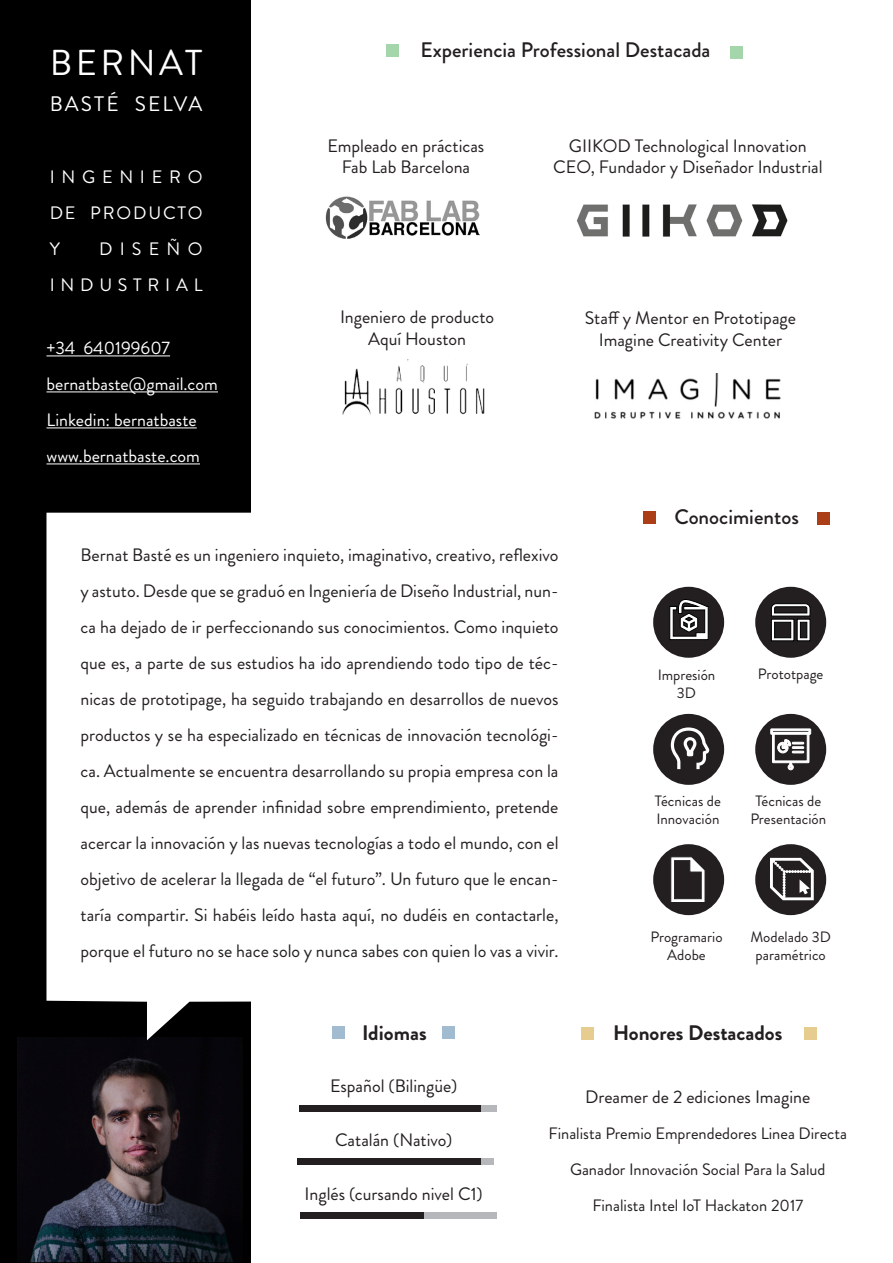
<style>
.page{position:relative;width:893px;height:1263px;background:#fff}
.page>*{position:absolute;margin:0;border:0;box-sizing:border-box;transform-origin:0 0}
.t1{font:36px "Brandon Grotesque";letter-spacing:.1em;color:#fff}
.t2{font:500 21px "Brandon Grotesque";color:#231f20}
.t3{font:700 21px "Brandon Grotesque";color:#231f20}
.t4{font:21px "Brandon Grotesque";letter-spacing:.1em;color:#fff}
.t5{font:18px/36px "Brandon Grotesque";color:#231f20;text-align:center}
.t6{font:18px/36px "Brandon Grotesque";color:#fff;text-align:justify}
.t7{font:18px/36px "Brandon Grotesque";letter-spacing:.32em;color:#fff;text-align:right}
.t8{font:16.5px/36px "Brandon Grotesque";color:#231f20;text-align:center}
.t9{font:15px/18px "Brandon Grotesque";color:#231f20;text-align:center}
</style>
<div class="page">
<div style="left:0;top:1px;width:250px;height:1262px;background:#000"></div>
<img style="left:17px;top:1037px;width:225px;height:223px">
<div style="left:0;top:0;width:251px;height:1263px;border:2px solid #000"></div>
<svg style="left:46px;top:513px;width:547px;height:527px"></svg>
<hr style="left:46px;top:355px;width:124px;height:1px;background:#fff">
<hr style="left:46px;top:391px;width:172px;height:1px;background:#fff">
<hr style="left:46px;top:427px;width:151px;height:1px;background:#fff">
<hr style="left:46px;top:463px;width:154px;height:1px;background:#fff">
<div style="left:300px;top:1105px;width:196px;height:7px;background:#b6b7bb"></div>
<div style="left:297px;top:1158px;width:196px;height:6px;background:#b6b7bb"></div>
<div style="left:300px;top:1213px;width:196px;height:6px;background:#b6b7bb"></div>
<div style="left:300px;top:1213px;width:124px;height:6px;background:#231f20"></div>
<div style="left:297px;top:1158px;width:184px;height:6px;background:#231f20"></div>
<div style="left:300px;top:1105px;width:181px;height:7px;background:#231f20"></div>
<img style="left:576px;top:204px;width:212px;height:33px">
<img style="left:325px;top:196px;width:154px;height:43px">
<div style="left:653px;top:587px;width:71px;height:71px;background:#231f20;border-radius:50%"></div>
<div style="left:755px;top:587px;width:71px;height:71px;background:#231f20;border-radius:50%"></div>
<div style="left:653px;top:714px;width:71px;height:71px;background:#231f20;border-radius:50%"></div>
<div style="left:755px;top:714px;width:71px;height:71px;background:#231f20;border-radius:50%"></div>
<div style="left:653px;top:844px;width:71px;height:71px;background:#231f20;border-radius:50%"></div>
<div style="left:755px;top:844px;width:71px;height:71px;background:#231f20;border-radius:50%"></div>
<img style="left:342px;top:359px;width:143px;height:56px">
<img style="left:594px;top:374px;width:187px;height:45px">
<svg style="left:770px;top:728px;width:41px;height:42px"></svg>
<svg style="left:771px;top:603px;width:40px;height:39px"></svg>
<svg style="left:770px;top:857px;width:44px;height:44px"></svg>
<svg style="left:670px;top:856px;width:35px;height:46px"></svg>
<svg style="left:671px;top:727px;width:39px;height:42px"></svg>
<svg style="left:669px;top:599px;width:40px;height:41px"></svg>
<div style="left:643px;top:511px;width:13px;height:13px;background:#ab3e16"></div>
<div style="left:386px;top:44px;width:12px;height:12px;background:#a5d5ab"></div>
<div style="left:817px;top:513px;width:12px;height:12px;background:#ab3e16"></div>
<div style="left:581px;top:1027px;width:12px;height:12px;background:#e7cc8f"></div>
<div style="left:804px;top:1028px;width:13px;height:12px;background:#e7cc8f"></div>
<div style="left:332px;top:1026px;width:12px;height:13px;background:#a1bbd0"></div>
<div style="left:442px;top:1027px;width:13px;height:12px;background:#a1bbd0"></div>
<div style="left:730px;top:47px;width:13px;height:12px;background:#a5d5ab"></div>
<h1 class="t1" style="left:50px;top:38px;width:154px">BERNAT</h1>
<p class="t4" style="left:50px;top:89px;width:154px">BASTÉ SELVA</p>
<p class="t6" style="left:50px;top:159px;width:154px">INGENIERO DE PRODUCTO Y</p>
<p class="t7" style="left:50px;top:231px;width:154px">DISEÑO<br>INDUSTRIAL</p>
<p class="t6" style="left:46px;top:330px;width:173px;text-align:left">+34 640199607 bernatbaste@gmail.com<br>Linkedin: bernatbaste www.bernatbaste.com</p>
<p class="t2" style="left:421px;top:35px;width:291px">Experiencia Professional Destacada</p>
<p class="t5" style="left:327px;top:135px;width:158px;line-height:21.6px">Empleado en prácticas<br>Fab Lab Barcelona</p>
<p class="t5" style="left:553px;top:135px;width:271px;line-height:21.6px">GIIKOD Technological Innovation<br>CEO, Fundador y Diseñador Industrial</p>
<p class="t5" style="left:340px;top:306px;width:156px;line-height:21.6px">Ingeniero de producto<br>Aquí Houston</p>
<p class="t5" style="left:585px;top:307px;width:213px;line-height:21.6px">Staff y Mentor en Prototipage<br>Imagine Creativity Center</p>
<p class="t2" style="left:674px;top:502px;width:126px">Conocimientos</p>
<p class="t5" style="left:81px;top:537px;width:480px;text-align:justify">Bernat Basté es un ingeniero inquieto, imaginativo, creativo, reflexivo y astuto. Desde que se graduó en Ingeniería de Diseño Industrial, nun&shy;ca ha dejado de ir perfeccionando sus conocimientos. Como inquieto que es, a parte de sus estudios ha ido aprendiendo todo tipo de téc&shy;nicas de prototipage, ha seguido trabajando en desarrollos de nuevos productos y se ha especializado en técnicas de innovación tecnológi&shy;ca. Actualmente se encuentra desarrollando su propia empresa con la que, además de aprender infinidad sobre emprendimiento, pretende acercar la innovación y las nuevas tecnologías a todo el mundo, con el objetivo de acelerar la llegada de “el futuro”. Un futuro que le encan&shy;taría compartir. Si habéis leído hasta aquí, no dudéis en contactarle, porque el futuro no se hace solo y nunca sabes con quien lo vas a vivir.</p>
<p class="t9" style="left:658px;top:666px;width:59px">Impresión<br>3D</p>
<p class="t9" style="left:758px;top:665px;width:67px">Prototpage</p>
<p class="t9" style="left:655px;top:792px;width:67px;text-align:left">Técnicas de<br>Innovación</p>
<p class="t9" style="left:750px;top:792px;width:77px">Técnicas de<br>Presentación</p>
<p class="t9" style="left:650px;top:928px;width:74px">Programario<br>Adobe</p>
<p class="t9" style="left:750px;top:928px;width:82px">Modelado 3D paramétrico</p>
<p class="t3" style="left:362px;top:1018px;width:66px">Idiomas</p>
<p class="t3" style="left:613px;top:1018px;width:171px">Honores Destacados</p>
<p class="t5" style="left:330px;top:1068px;width:129px">Español (Bilingüe)</p>
<p class="t5" style="left:335px;top:1122px;width:119px">Catalán (Nativo)</p>
<p class="t5" style="left:305px;top:1176px;width:180px">Inglés (cursando nivel C1)</p>
<p class="t5" style="left:585px;top:1079px;width:227px">Dreamer de 2 ediciones Imagine</p>
<p class="t8" style="left:549px;top:1116px;width:300px">Finalista Premio Emprendedores Linea Directa<br>Ganador Innovación Social Para la Salud<br>Finalista Intel IoT Hackaton 2017</p>
</div>
